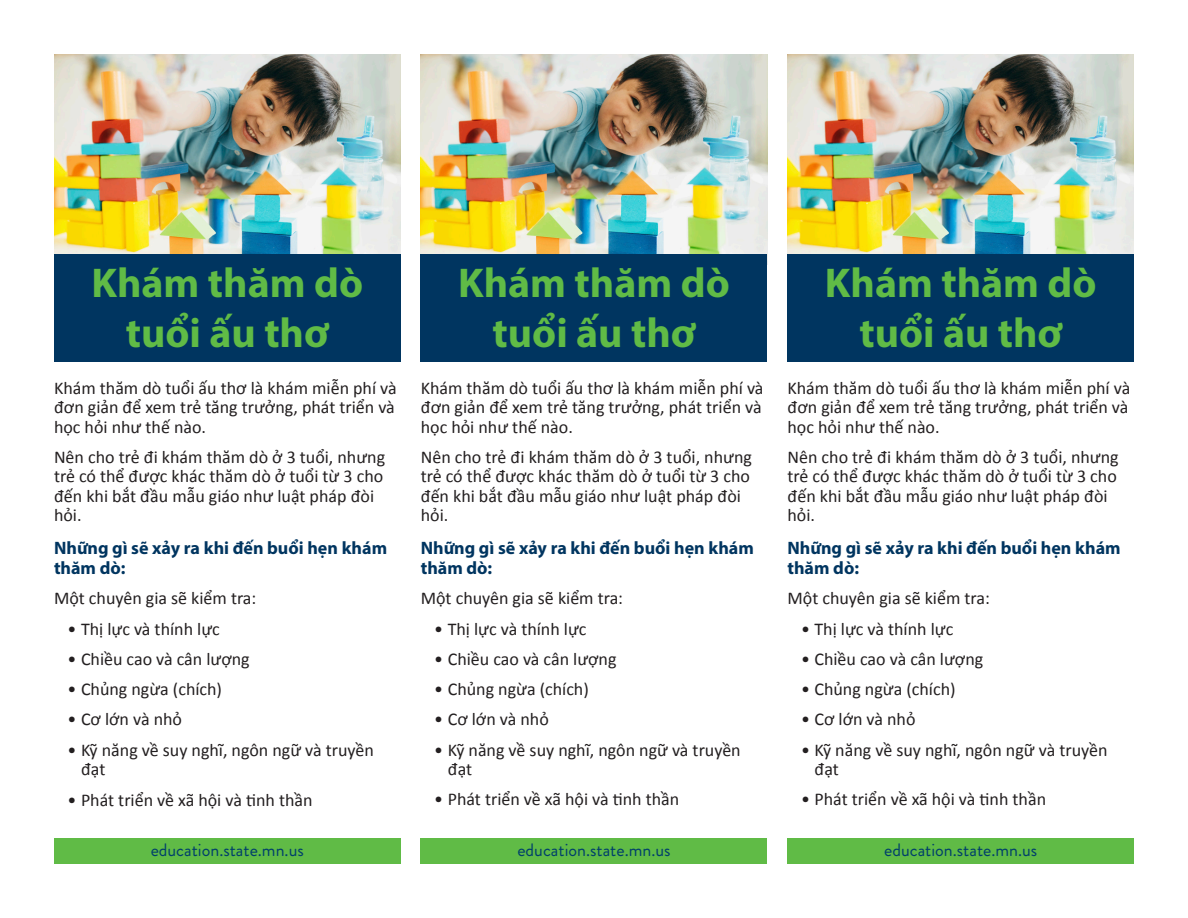
<style>
.page{position:relative;width:1188px;height:918px;background:#fff}
.page>*{position:absolute;margin:0;border:0;box-sizing:border-box;transform-origin:0 0}
.t1{font:700 41.7px/50.1px "Myriad Pro";color:#60bb46;text-align:center}
.t2{font:18px/19.5px "Calibri";color:#231f20}
.t3{font:700 18px/19.5px "Myriad Pro";color:#003560}
.p_footer{font:18px "Brandon Grotesque";color:#003e6b}
</style>
<div class="page">
<img style="left:54px;top:54px;width:346px;height:200px">
<div style="left:54px;top:254px;width:346px;height:108px;background:#003560"></div>
<div style="left:54px;top:838px;width:346px;height:26px;background:#60bb46"></div>
<img style="left:421px;top:54px;width:346px;height:200px">
<div style="left:421px;top:254px;width:346px;height:108px;background:#003560"></div>
<div style="left:421px;top:838px;width:346px;height:26px;background:#60bb46"></div>
<img style="left:788px;top:54px;width:346px;height:200px">
<div style="left:788px;top:254px;width:346px;height:108px;background:#003560"></div>
<div style="left:788px;top:838px;width:346px;height:26px;background:#60bb46"></div>
<p class="t1" style="left:91px;top:256px;width:273px">Khám thăm dò tuổi ấu thơ</p>
<p class="t2" style="left:54px;top:378px;width:344px;text-align:justify">Khám thăm dò tuổi ấu thơ là khám miễn phí và đơn giản để xem trẻ tăng trưởng, phát triển và học hỏi như thế nào.</p>
<p class="t2" style="left:54px;top:447px;width:333px">Nên cho trẻ đi khám thăm dò ở 3 tuổi, nhưng trẻ có thể được khác thăm dò ở tuổi từ 3 cho đến khi bắt đầu mẫu giáo như luật pháp đòi hỏi.</p>
<p class="t3" style="left:54px;top:538px;width:335px">Những gì sẽ xảy ra khi đến buổi hẹn khám thăm dò:</p>
<p class="t2" style="left:54px;top:589px;width:204px">Một chuyên gia sẽ kiểm tra:</p>
<p class="t2" style="left:68px;top:619px;width:154px">• Thị lực và thính lực</p>
<p class="t2" style="left:68px;top:649px;width:184px">• Chiều cao và cân lượng</p>
<p class="t2" style="left:68px;top:679px;width:156px">• Chủng ngừa (chích)</p>
<p class="t2" style="left:68px;top:710px;width:116px">• Cơ lớn và nhỏ</p>
<p class="t2" style="left:81px;top:740px;width:295px;text-indent:-14px">• Kỹ năng về suy nghĩ, ngôn ngữ và truyền đạt</p>
<p class="t2" style="left:68px;top:790px;width:247px">• Phát triển về xã hội và tinh thần</p>
<p class="p_footer" style="left:151px;top:838px;width:155px">education.state.mn.us</p>
<h1 class="t1" style="left:458px;top:256px;width:273px">Khám thăm dò tuổi ấu thơ</h1>
<p class="t2" style="left:421px;top:378px;width:344px;text-align:justify">Khám thăm dò tuổi ấu thơ là khám miễn phí và đơn giản để xem trẻ tăng trưởng, phát triển và học hỏi như thế nào.</p>
<p class="t2" style="left:421px;top:447px;width:333px">Nên cho trẻ đi khám thăm dò ở 3 tuổi, nhưng trẻ có thể được khác thăm dò ở tuổi từ 3 cho đến khi bắt đầu mẫu giáo như luật pháp đòi hỏi.</p>
<p class="t3" style="left:421px;top:538px;width:335px">Những gì sẽ xảy ra khi đến buổi hẹn khám thăm dò:</p>
<p class="t2" style="left:421px;top:589px;width:204px">Một chuyên gia sẽ kiểm tra:</p>
<p class="t2" style="left:434px;top:619px;width:154px">• Thị lực và thính lực</p>
<p class="t2" style="left:434px;top:649px;width:184px">• Chiều cao và cân lượng</p>
<p class="t2" style="left:434px;top:679px;width:156px">• Chủng ngừa (chích)</p>
<p class="t2" style="left:434px;top:710px;width:116px">• Cơ lớn và nhỏ</p>
<p class="t2" style="left:448px;top:740px;width:295px;text-indent:-14px">• Kỹ năng về suy nghĩ, ngôn ngữ và truyền đạt</p>
<p class="t2" style="left:434px;top:790px;width:247px">• Phát triển về xã hội và tinh thần</p>
<p class="p_footer" style="left:517px;top:837px;width:155px">education.state.mn.us</p>
<h1 class="t1" style="left:825px;top:256px;width:273px">Khám thăm dò tuổi ấu thơ</h1>
<p class="t2" style="left:788px;top:378px;width:344px;text-align:justify">Khám thăm dò tuổi ấu thơ là khám miễn phí và đơn giản để xem trẻ tăng trưởng, phát triển và học hỏi như thế nào.</p>
<p class="t2" style="left:788px;top:447px;width:333px">Nên cho trẻ đi khám thăm dò ở 3 tuổi, nhưng trẻ có thể được khác thăm dò ở tuổi từ 3 cho đến khi bắt đầu mẫu giáo như luật pháp đòi hỏi.</p>
<p class="t3" style="left:788px;top:538px;width:335px">Những gì sẽ xảy ra khi đến buổi hẹn khám thăm dò:</p>
<p class="t2" style="left:788px;top:589px;width:204px">Một chuyên gia sẽ kiểm tra:</p>
<p class="t2" style="left:801px;top:619px;width:154px">• Thị lực và thính lực</p>
<p class="t2" style="left:801px;top:649px;width:184px">• Chiều cao và cân lượng</p>
<p class="t2" style="left:801px;top:679px;width:156px">• Chủng ngừa (chích)</p>
<p class="t2" style="left:801px;top:710px;width:116px">• Cơ lớn và nhỏ</p>
<p class="t2" style="left:814px;top:740px;width:295px;text-indent:-14px">• Kỹ năng về suy nghĩ, ngôn ngữ và truyền đạt</p>
<p class="t2" style="left:801px;top:790px;width:247px">• Phát triển về xã hội và tinh thần</p>
<p class="p_footer" style="left:884px;top:837px;width:155px">education.state.mn.us</p>
</div>
